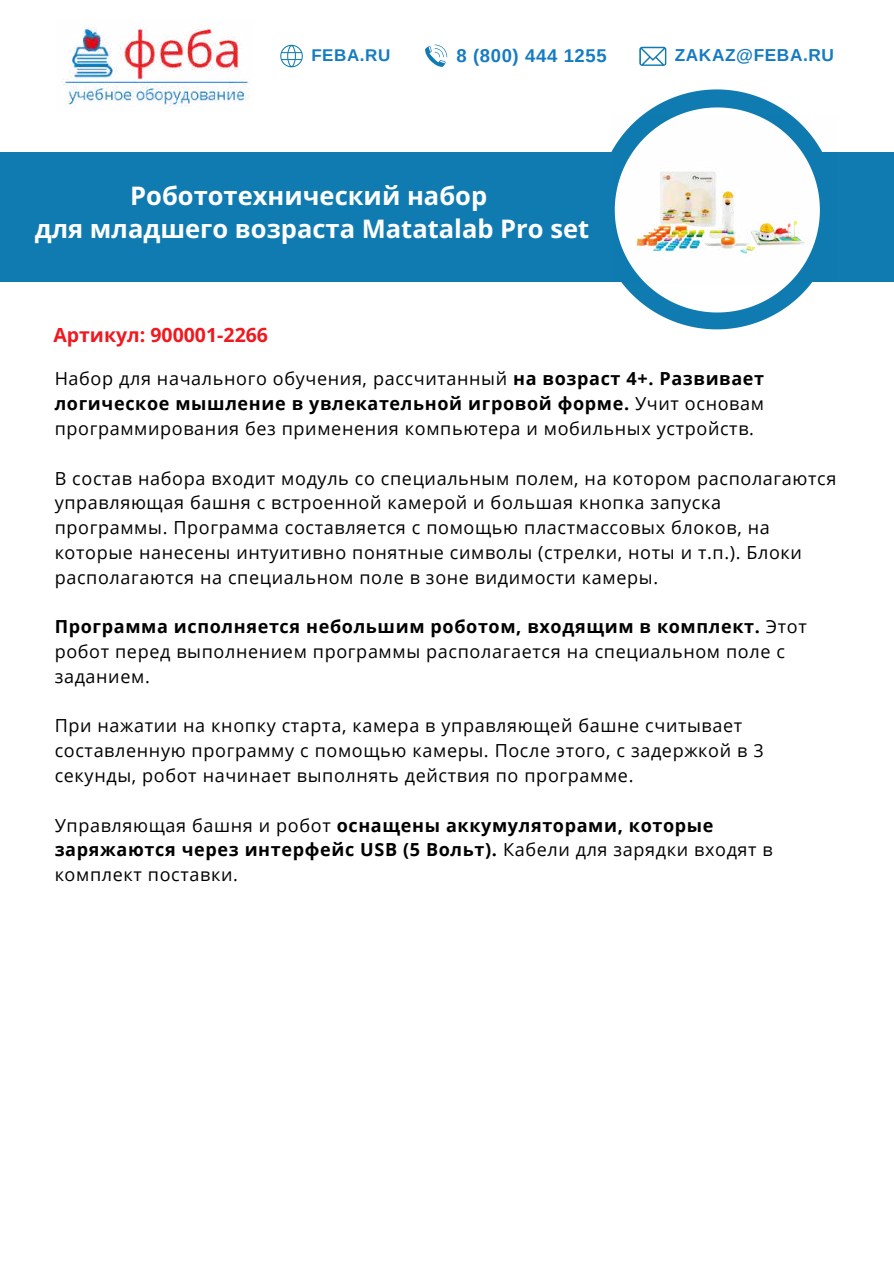
<style>
.page{position:relative;width:894px;height:1264px;background:#fff}
.page>*{position:absolute;margin:0;border:0;box-sizing:border-box;transform-origin:0 0}
.t1{font:700 25.5px/33.8px "Open Sans";color:#fff;text-align:center}
.t2{font:700 19.5px "Open Sans";color:#ef191f}
.t3{font:700 18.45px "Arimo";letter-spacing:.035em;color:#157bc2}
.t4{font:18px/24.8px "Open Sans";letter-spacing:.035em;color:#000}
.t5{font:700 18px/24.8px "Open Sans";letter-spacing:.035em;color:#000}
.t6{font:700 17.25px "Arimo";letter-spacing:.035em;color:#157bc2}
.t7{font:700 16.95px "Arimo";letter-spacing:.035em;color:#157bc2}
.s1{font-weight:700}
.s2{font-weight:400}
</style>
<div class="page">
<img style="left:62px;top:27px;width:187px;height:80px">
<svg style="left:639px;top:47px;width:27px;height:19px"></svg>
<svg style="left:425px;top:45px;width:22px;height:22px"></svg>
<svg style="left:280px;top:45px;width:23px;height:22px"></svg>
<div style="left:0;top:152px;width:893px;height:130px;background:#107bb1"></div>
<svg style="left:611px;top:89px;width:168px;height:240px"></svg>
<svg style="left:614px;top:107px;width:198px;height:205px"></svg>
<img style="left:612px;top:115px;width:210px;height:168px">
<p class="t7" style="left:311px;top:44px;width:81px">FEBA.RU</p>
<p class="t3" style="left:456px;top:43px;width:152px">8 (800) 444 1255</p>
<p class="t6" style="left:674px;top:43px;width:161px">ZAKAZ@FEBA.RU</p>
<h1 class="t1" style="left:35px;top:178px;width:555px">Робототехнический набор<br>для младшего возраста Matatalab Pro set</h1>
<p class="t2" style="left:53px;top:321px;width:216px">Артикул: 900001-2266</p>
<p class="t4" style="left:55px;top:366px;width:710px;text-align:justify">Набор для начального обучения, рассчитанный <span class="s1">на возраст 4+. Развивает логическое мышление в увлекательной игровой форме.</span> Учит основам программирования без применения компьютера и мобильных устройств.</p>
<p class="t4" style="left:55px;top:465px;width:783px">В состав набора входит модуль со специальным полем, на котором располагаются управляющая башня с встроенной камерой и большая кнопка запуска программы. Программа составляется с помощью пластмассовых блоков, на которые нанесены интуитивно понятные символы (стрелки, ноты и т.п.). Блоки располагаются на специальном поле в зоне видимости камеры.</p>
<p class="t4" style="left:55px;top:614px;width:753px"><span class="s1">Программа исполняется небольшим роботом, входящим в комплект.</span> Этот робот перед выполнением программы располагается на специальном поле с заданием.</p>
<p class="t4" style="left:55px;top:713px;width:710px">При нажатии на кнопку старта, камера в управляющей башне считывает составленную программу с помощью камеры. После этого, с задержкой в 3 секунды, робот начинает выполнять действия по программе.</p>
<p class="t5" style="left:55px;top:812px;width:719px"><span class="s2">Управляющая башня и робот</span> оснащены аккумуляторами, которые заряжаются через интерфейс USB (5 Вольт). <span class="s2">Кабели для зарядки входят в комплект поставки.</span></p>
</div>
